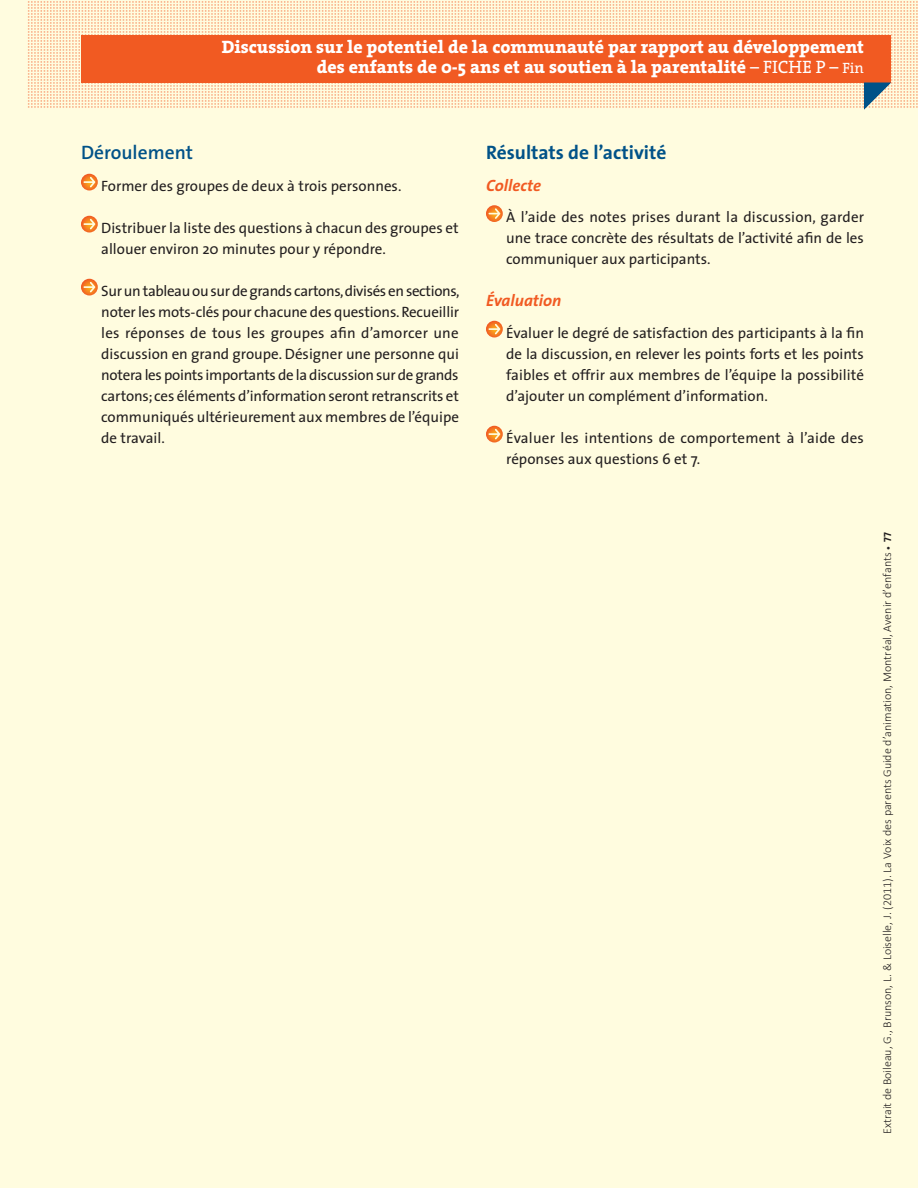
<style>
.page{position:relative;width:918px;height:1188px;background:#fff}
.page>*{position:absolute;margin:0;border:0;box-sizing:border-box;transform-origin:0 0}
.t1{font:700 19.5px "The Sans";color:#005288}
.t2{font:600 19.5px "The Sans";color:#005288}
.t3{font:800 18px/19.8px "The Serif";color:#fff;text-align:right}
.t4{font:italic 700 16.5px "The Sans";color:#f15a22}
.t5{font:15px/21px "The Sans";color:#231f20;text-align:justify}
.t6{font:300 12px "Calibri";color:#231f20}
.s1{font-weight:400}
.s2{font-weight:400;font-size:15px}
.s3{font-family:"The Sans";font-weight:700;font-size:9px}
.s4{font-family:"The Sans Bold Caps";font-weight:400;font-size:10.5px}
</style>
<div class="page">
<div style="left:0;top:0;width:918px;height:1187px;background:#fffcdf"></div>
<svg style="left:28px;top:1px;width:890px;height:107px"></svg>
<svg style="left:81px;top:174px;width:17px;height:16px"></svg>
<svg style="left:81px;top:216px;width:17px;height:16px"></svg>
<svg style="left:81px;top:279px;width:17px;height:17px"></svg>
<svg style="left:486px;top:205px;width:17px;height:17px"></svg>
<svg style="left:486px;top:321px;width:17px;height:17px"></svg>
<svg style="left:486px;top:426px;width:17px;height:16px"></svg>
<div style="left:81px;top:35px;width:810px;height:47px;background:#f15a22"></div>
<svg style="left:864px;top:82px;width:27px;height:28px"></svg>
<p class="t3" style="left:222px;top:39px;width:644px">Discussion sur le potentiel de la communauté par rapport au développement des enfants de 0-5 ans et au soutien à la parentalité <span class="s1">– FICHE P –</span> <span class="s2">Fin</span></p>
<h1 class="t2" style="left:81px;top:145px;width:114px">Déroulement</h1>
<p class="t5" style="left:101px;top:176px;width:302px">Former des groupes de deux à trois personnes.</p>
<p class="t5" style="left:101px;top:218px;width:359px">Distribuer la liste des questions à chacun des groupes et allouer environ 20 minutes pour y répondre.</p>
<p class="t5" style="left:101px;top:281px;width:360px">Sur un tableau ou sur de grands cartons, divisés en sections, noter les mots-clés pour chacune des questions. Recueillir les réponses de tous les groupes afin d’amorcer une discussion en grand groupe. Désigner une personne qui notera les points importants de la discussion sur de grands cartons; ces éléments d’information seront retranscrits et communiqués ultérieurement aux membres de l’équipe de travail.</p>
<h1 class="t1" style="left:486px;top:145px;width:182px">Résultats de l’activité</h1>
<p class="t4" style="left:486px;top:178px;width:57px">Collecte</p>
<p class="t5" style="left:506px;top:208px;width:359px">À l’aide des notes prises durant la discussion, garder une trace concrète des résultats de l’activité afin de les communiquer aux participants.</p>
<p class="t4" style="left:486px;top:294px;width:77px">Évaluation</p>
<p class="t5" style="left:506px;top:323px;width:359px">Évaluer le degré de satisfaction des participants à la fin de la discussion, en relever les points forts et les points faibles et offrir aux membres de l’équipe la possibilité d’ajouter un complément d’information.</p>
<p class="t5" style="left:506px;top:428px;width:359px">Évaluer les intentions de comportement à l’aide des réponses aux questions 6 et 7.</p>
<p class="t6" style="left:880px;top:1134px;width:603px;rotate:-90deg">Extrait de Boileau, G., Brunson, L. &amp; Loiselle, J. (2011). La Voix des parents Guide d’animation, Montréal, Avenir d’enfants <span class="s3">•</span> <span class="s4">77</span></p>
</div>
